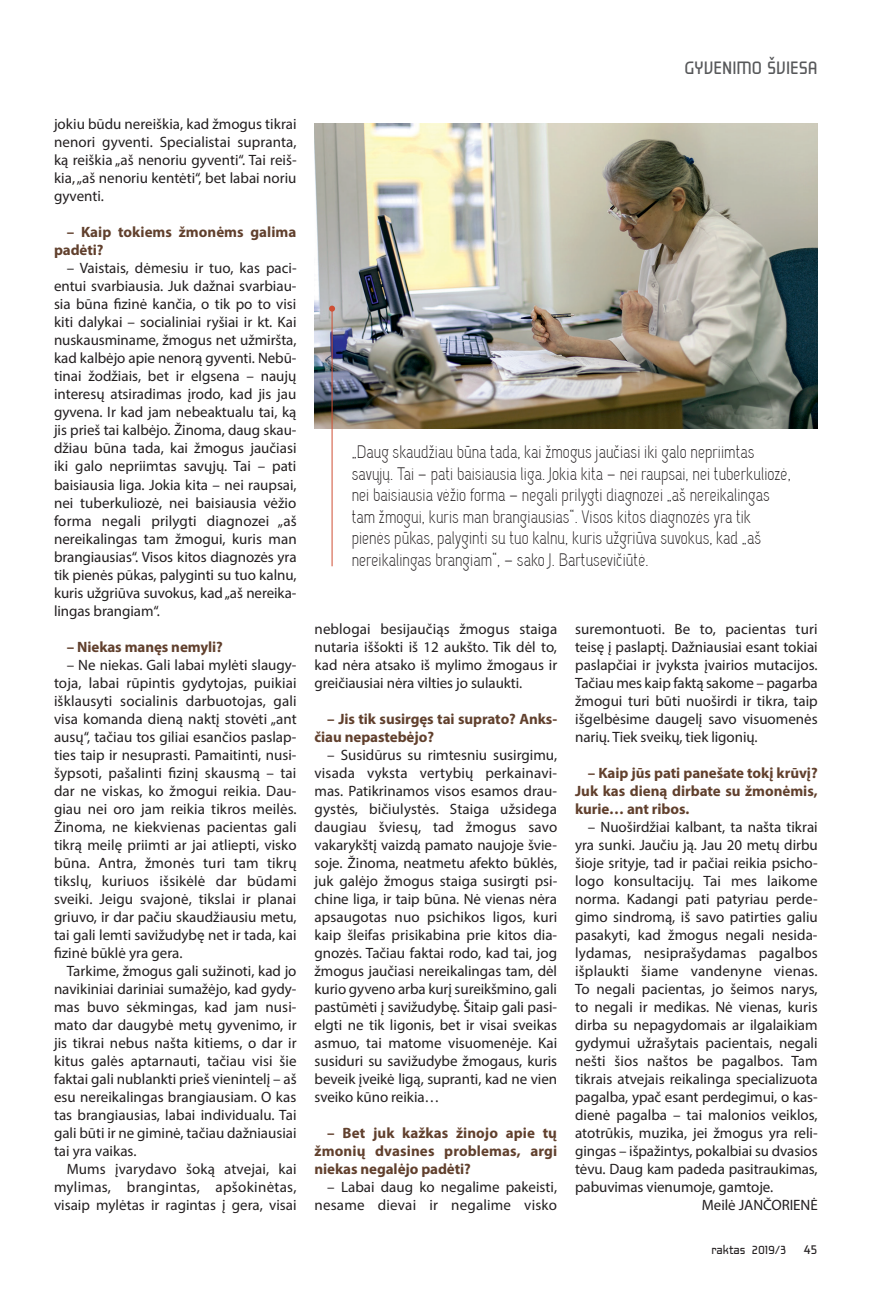
<style>
.page{position:relative;width:893px;height:1306px;background:#fff}
.page>*{position:absolute;margin:0;border:0;box-sizing:border-box;transform-origin:0 0}
.t1{font:19.5px "Laconic LT";color:#57585a;scale:.9 1}
.t2{font:18px/21.6px "Capsuula";letter-spacing:.005em;color:#231f20}
.t3{font:15px/18px "Myriad Pro";color:#231f20;text-align:justify}
.t4{font:700 15px/18px "Myriad Pro";letter-spacing:-.005em;color:#61402d}
.t5{font:15px "Myriad Pro";letter-spacing:.02em;color:#231f20}
.t6{font:13.5px "Laconic LT";color:#231f20;scale:.9 1}
.t7{font:12.75px "Laconic LT";color:#231f20;scale:.9 1}
</style>
<div class="page">
<img style="left:314px;top:123px;width:503px;height:305px">
<hr style="left:332px;top:308px;width:1px;height:258px;background:#cf4f35">
<svg style="left:329px;top:305px;width:6px;height:6px"></svg>
<p class="t1" style="left:684px;top:57px;width:150px">GYVENIMO ŠVIESA</p>
<p class="t3" style="left:54px;top:115px;width:244px">jokiu būdu nereiškia, kad žmogus tikrai nenori gyventi. Specialistai supranta, ką reiškia „aš nenoriu gyventi“. Tai reiš&shy;kia, „aš nenoriu kentėti“, bet labai noriu gyventi.</p>
<p class="t4" style="left:54px;top:223px;width:244px;text-indent:13px">– Kaip tokiems žmonėms galima padėti?</p>
<p class="t3" style="left:54px;top:259px;width:244px;text-indent:13px">– Vaistais, dėmesiu ir tuo, kas paci&shy;entui svarbiausia. Juk dažnai svarbiau&shy;sia būna fizinė kančia, o tik po to visi kiti dalykai – socialiniai ryšiai ir kt. Kai nuskausminame, žmogus net užmiršta, kad kalbėjo apie nenorą gyventi. Nebū&shy;tinai žodžiais, bet ir elgsena – naujų interesų atsiradimas įrodo, kad jis jau gyvena. Ir kad jam nebeaktualu tai, ką jis prieš tai kalbėjo. Žinoma, daug skau&shy;džiau būna tada, kai žmogus jaučiasi iki galo nepriimtas savųjų. Tai – pati baisiausia liga. Jokia kita – nei raupsai, nei tuberkuliozė, nei baisiausia vėžio forma negali prilygti diagnozei „aš nereikalingas tam žmogui, kuris man brangiausias“. Visos kitos diagnozės yra tik pienės pūkas, palyginti su tuo kalnu, kuris užgriūva suvokus, kad „aš nereika&shy;lingas brangiam“.</p>
<p class="t4" style="left:67px;top:637px;width:158px">– Niekas manęs nemyli?</p>
<p class="t3" style="left:67px;top:655px;width:231px">– Ne niekas. Gali labai mylėti slaugy-</p>
<p class="t3" style="left:54px;top:673px;width:244px">toja, labai rūpintis gydytojas, puikiai</p>
<p class="t3" style="left:54px;top:691px;width:244px">išklausyti socialinis darbuotojas, gali</p>
<p class="t3" style="left:54px;top:709px;width:244px">visa komanda dieną naktį stovėti „ant</p>
<p class="t3" style="left:54px;top:727px;width:244px">ausų“, tačiau tos giliai esančios paslap-</p>
<p class="t3" style="left:54px;top:745px;width:244px">ties taip ir nesuprasti. Pamaitinti, nusi-</p>
<p class="t3" style="left:54px;top:763px;width:244px">šypsoti, pašalinti fizinį skausmą – tai</p>
<p class="t3" style="left:54px;top:781px;width:244px">dar ne viskas, ko žmogui reikia. Dau-</p>
<p class="t3" style="left:54px;top:799px;width:244px">giau nei oro jam reikia tikros meilės.</p>
<p class="t3" style="left:54px;top:817px;width:244px">Žinoma, ne kiekvienas pacientas gali</p>
<p class="t3" style="left:54px;top:835px;width:244px">tikrą meilę priimti ar jai atliepti, visko</p>
<p class="t3" style="left:54px;top:853px;width:244px">būna. Antra, žmonės turi tam tikrų</p>
<p class="t3" style="left:54px;top:871px;width:244px">tikslų, kuriuos išsikėlė dar būdami</p>
<p class="t3" style="left:54px;top:889px;width:244px">sveiki. Jeigu svajonė, tikslai ir planai</p>
<p class="t3" style="left:54px;top:907px;width:244px">griuvo, ir dar pačiu skaudžiausiu metu,</p>
<p class="t3" style="left:54px;top:925px;width:244px">tai gali lemti savižudybę net ir tada, kai</p>
<p class="t3" style="left:54px;top:943px;width:130px">fizinė būklė yra gera.</p>
<p class="t3" style="left:67px;top:961px;width:231px">Tarkime, žmogus gali sužinoti, kad jo</p>
<p class="t3" style="left:54px;top:979px;width:244px">navikiniai dariniai sumažėjo, kad gydy-</p>
<p class="t3" style="left:54px;top:997px;width:244px">mas buvo sėkmingas, kad jam nusi-</p>
<p class="t3" style="left:54px;top:1015px;width:244px">mato dar daugybė metų gyvenimo, ir</p>
<p class="t3" style="left:54px;top:1033px;width:244px">jis tikrai nebus našta kitiems, o dar ir</p>
<p class="t3" style="left:54px;top:1051px;width:244px">kitus galės aptarnauti, tačiau visi šie</p>
<p class="t3" style="left:54px;top:1069px;width:244px">faktai gali nublankti prieš vienintelį – aš</p>
<p class="t3" style="left:54px;top:1087px;width:244px">esu nereikalingas brangiausiam. O kas</p>
<p class="t3" style="left:54px;top:1105px;width:244px">tas brangiausias, labai individualu. Tai</p>
<p class="t3" style="left:54px;top:1123px;width:244px">gali būti ir ne giminė, tačiau dažniausiai</p>
<p class="t3" style="left:54px;top:1141px;width:84px">tai yra vaikas.</p>
<p class="t3" style="left:67px;top:1159px;width:231px">Mums įvarydavo šoką atvejai, kai</p>
<p class="t5" style="left:54px;top:1177px;width:244px">mylimas, brangintas, apšokinėtas,</p>
<p class="t3" style="left:54px;top:1195px;width:244px">visaip mylėtas ir ragintas į gera, visai</p>
<p class="t2" style="left:352px;top:442px;width:441px">„Daug skaudžiau būna tada, kai žmogus jaučiasi iki galo nepriimtas savųjų. Tai – pati baisiausia liga. Jokia kita – nei raupsai, nei tuberkuliozė, nei baisiausia vėžio forma – negali prilygti diagnozei „aš nereikalingas tam žmogui, kuris man brangiausias“. Visos kitos diagnozės yra tik pienės pūkas, palyginti su tuo kalnu, kuris užgriūva suvokus, kad „aš nereikalingas brangiam“, – sako J. Bartusevičiūtė.</p>
<p class="t3" style="left:315px;top:619px;width:244px">neblogai besijaučiąs žmogus staiga nutaria iššokti iš 12 aukšto. Tik dėl to, kad nėra atsako iš mylimo žmogaus ir greičiausiai nėra vilties jo sulaukti.</p>
<p class="t4" style="left:315px;top:709px;width:244px;text-indent:13px">– Jis tik susirgęs tai suprato? Anks&shy;čiau nepastebėjo?</p>
<p class="t3" style="left:315px;top:745px;width:244px;text-indent:13px">– Susidūrus su rimtesniu susirgimu, visada vyksta vertybių perkainavi&shy;mas. Patikrinamos visos esamos drau&shy;gystės, bičiulystės. Staiga užsidega daugiau šviesų, tad žmogus savo vakarykštį vaizdą pamato naujoje švie&shy;soje. Žinoma, neatmetu afekto būklės, juk galėjo žmogus staiga susirgti psi&shy;chine liga, ir taip būna. Nė vienas nėra apsaugotas nuo psichikos ligos, kuri kaip šleifas prisikabina prie kitos dia&shy;gnozės. Tačiau faktai rodo, kad tai, jog žmogus jaučiasi nereikalingas tam, dėl kurio gyveno arba kurį sureikšmino, gali pastūmėti į savižudybę. Šitaip gali pasi&shy;elgti ne tik ligonis, bet ir visai sveikas asmuo, tai matome visuomenėje. Kai susiduri su savižudybe žmogaus, kuris beveik įveikė ligą, supranti, kad ne vien sveiko kūno reikia…</p>
<p class="t4" style="left:315px;top:1123px;width:244px;text-align:justify;text-indent:13px">– Bet juk kažkas žinojo apie tų žmonių dvasines problemas, argi niekas negalėjo padėti?</p>
<p class="t3" style="left:315px;top:1177px;width:244px;text-align:right">– Labai daug ko negalime pakeisti, nesame dievai ir negalime visko</p>
<p class="t3" style="left:575px;top:619px;width:244px">suremontuoti. Be to, pacientas turi teisę į paslaptį. Dažniausiai esant tokiai paslapčiai ir įvyksta įvairios mutacijos.<br>Tačiau mes kaip faktą sakome – pagarba žmogui turi būti nuoširdi ir tikra, taip išgelbėsime daugelį savo visuomenės narių. Tiek sveikų, tiek ligonių.</p>
<p class="t4" style="left:575px;top:763px;width:244px;text-align:justify;text-indent:13px">– Kaip jūs pati panešate tokį krūvį?<br>Juk kas dieną dirbate su žmonėmis, kurie… ant ribos.</p>
<p class="t3" style="left:588px;top:817px;width:231px">– Nuoširdžiai kalbant, ta našta tikrai</p>
<p class="t3" style="left:575px;top:835px;width:244px">yra sunki. Jaučiu ją. Jau 20 metų dirbu</p>
<p class="t3" style="left:575px;top:853px;width:244px">šioje srityje, tad ir pačiai reikia psicho-</p>
<p class="t3" style="left:575px;top:871px;width:244px">logo konsultacijų. Tai mes laikome</p>
<p class="t3" style="left:575px;top:889px;width:244px">norma. Kadangi pati patyriau perde-</p>
<p class="t3" style="left:575px;top:907px;width:244px">gimo sindromą, iš savo patirties galiu</p>
<p class="t3" style="left:575px;top:925px;width:244px">pasakyti, kad žmogus negali nesida-</p>
<p class="t3" style="left:575px;top:943px;width:244px">lydamas, nesiprašydamas pagalbos</p>
<p class="t3" style="left:575px;top:961px;width:244px">išplaukti šiame vandenyne vienas.</p>
<p class="t3" style="left:575px;top:979px;width:244px">To negali pacientas, jo šeimos narys,</p>
<p class="t3" style="left:575px;top:997px;width:244px">to negali ir medikas. Nė vienas, kuris</p>
<p class="t3" style="left:575px;top:1015px;width:244px">dirba su nepagydomais ar ilgalaikiam</p>
<p class="t3" style="left:575px;top:1033px;width:244px">gydymui užrašytais pacientais, negali</p>
<p class="t3" style="left:575px;top:1051px;width:244px">nešti šios naštos be pagalbos. Tam</p>
<p class="t3" style="left:575px;top:1069px;width:244px">tikrais atvejais reikalinga specializuota</p>
<p class="t3" style="left:575px;top:1087px;width:244px">pagalba, ypač esant perdegimui, o kas-</p>
<p class="t3" style="left:575px;top:1105px;width:244px">dienė pagalba – tai malonios veiklos,</p>
<p class="t3" style="left:575px;top:1123px;width:244px">atotrūkis, muzika, jei žmogus yra reli-</p>
<p class="t3" style="left:575px;top:1141px;width:244px">gingas – išpažintys, pokalbiai su dvasios</p>
<p class="t3" style="left:575px;top:1159px;width:244px">tėvu. Daug kam padeda pasitraukimas,</p>
<p class="t3" style="left:575px;top:1177px;width:200px">pabuvimas vienumoje, gamtoje.</p>
<p class="t3" style="left:702px;top:1195px;width:117px">Meilė JANČORIENĖ</p>
<p class="t7" style="left:711px;top:1242px;width:85px">raktas 2019/3</p>
<p class="t6" style="left:804px;top:1241px;width:16px">45</p>
</div>
